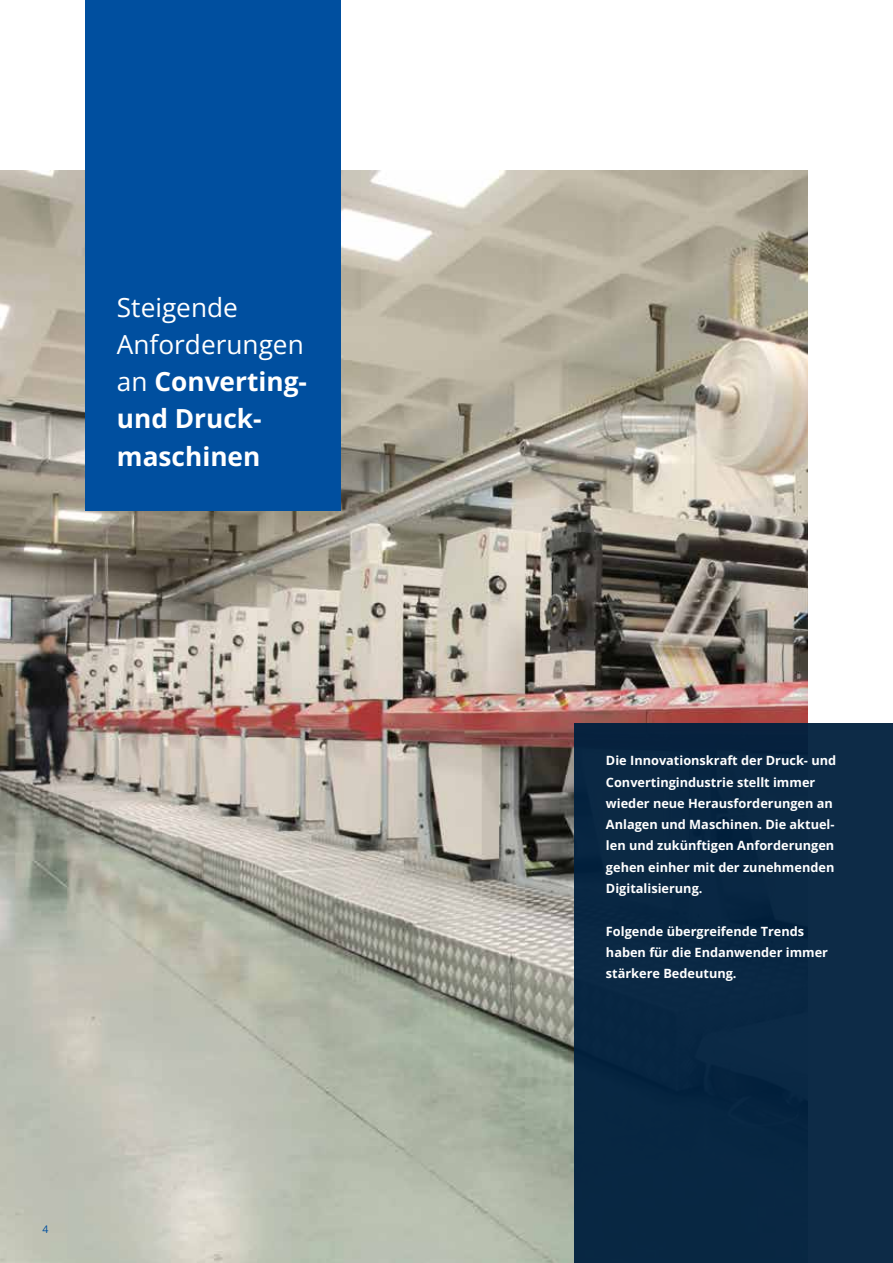
<style>
.page{position:relative;width:893px;height:1263px;background:#fff}
.page>*{position:absolute;margin:0;border:0;box-sizing:border-box;transform-origin:0 0}
.t1{font:700 26.25px/37.2px "Open Sans";color:#fff}
.t2{font:700 12.75px/21.3px "Open Sans";color:#fff}
.t3{font:10.5px "Open Sans";color:#004f9f}
.s1{font-weight:400}
</style>
<div class="page">
<img style="left:0;top:170px;width:808px;height:1093px">
<div style="left:85px;top:0;width:255px;height:510px;background:#004f9f"></div>
<div style="left:574px;top:723px;width:319px;height:540px;background:#092844"></div>
<h1 class="t1" style="left:117px;top:288px;width:192px"><span class="s1">Steigende<br>Anforderungen an</span> Converting&shy;und Druck&shy;maschinen</h1>
<p class="t3" style="left:43px;top:1222px;width:8px">4</p>
<p class="t2" style="left:606px;top:750px;width:232px">Die Innovationskraft der Druck- und<br>Convertingindustrie stellt immer wieder neue Herausforderungen an<br>Anlagen und Maschinen. Die aktuel&shy;len und zukünftigen Anforderungen gehen einher mit der zunehmenden<br>Digitalisierung.</p>
<p class="t2" style="left:606px;top:920px;width:224px">Folgende übergreifende Trends haben für die Endanwender immer stärkere Bedeutung.</p>
</div>
